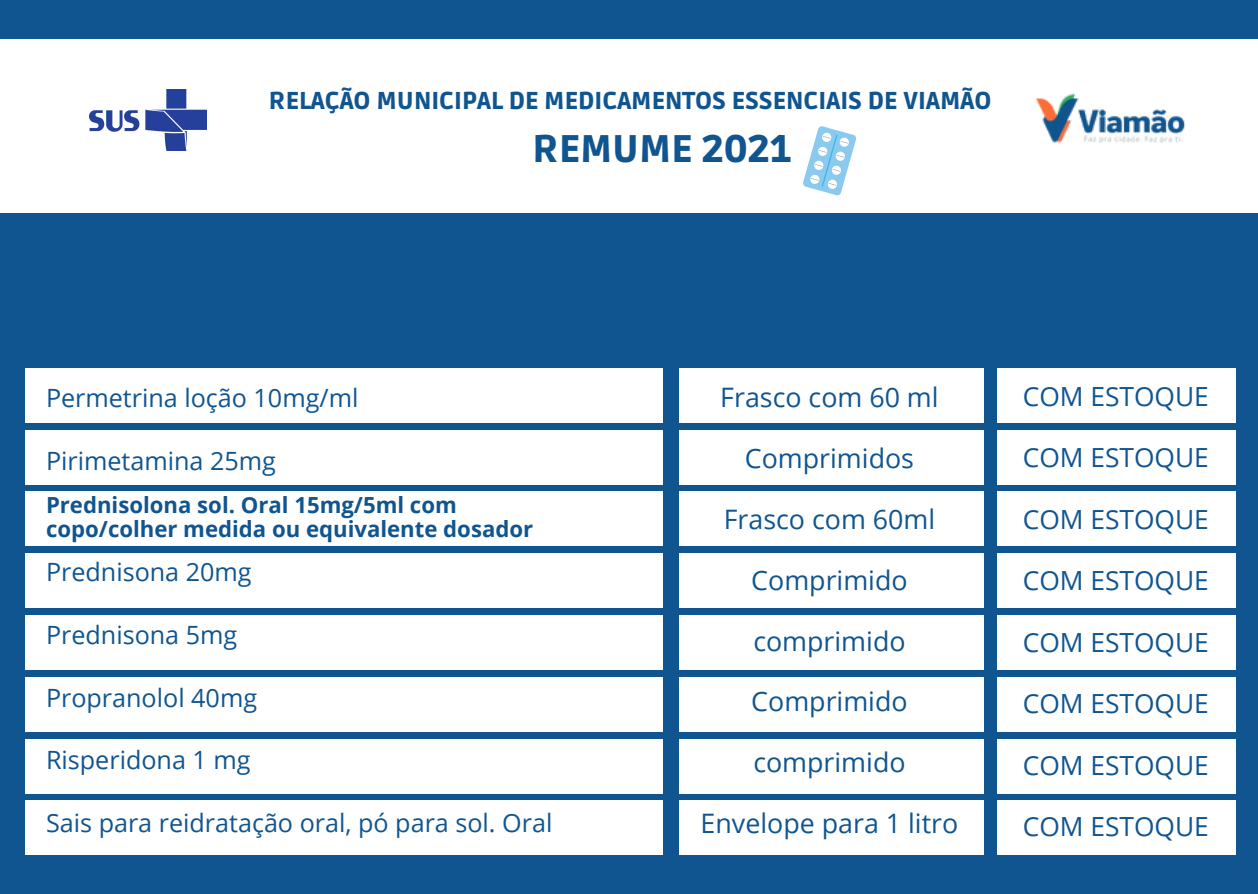
<style>
.page{position:relative;width:1258px;height:894px;background:#fff}
.page>*{position:absolute;margin:0;border:0;box-sizing:border-box;transform-origin:0 0}
.t1{font:900 38.1px "Ruda";color:#105590}
.t2{font:26.7px "Open Sans";color:#105590}
.t3{font:26.4px "Open Sans";color:#105590}
.t4{font:25.2px "Open Sans";color:#105590}
.t5{font:900 24.3px "Ruda";color:#105590}
.t6{font:700 22.2px/24px "Open Sans";color:#105590}
</style>
<div class="page">
<div style="left:0;top:0;width:1258px;height:893px;background:#105590"></div>
<div style="left:0;top:39px;width:1258px;height:174px;background:#fff"></div>
<img style="left:89px;top:89px;width:118px;height:61px">
<img style="left:1035px;top:93px;width:151px;height:50px">
<div style="left:25px;top:368px;width:638px;height:54px;background:#fff"></div>
<div style="left:25px;top:430px;width:638px;height:54px;background:#fff"></div>
<div style="left:25px;top:491px;width:638px;height:55px;background:#fff"></div>
<div style="left:25px;top:553px;width:638px;height:54px;background:#fff"></div>
<div style="left:25px;top:615px;width:638px;height:54px;background:#fff"></div>
<div style="left:25px;top:677px;width:638px;height:54px;background:#fff"></div>
<div style="left:25px;top:738px;width:638px;height:55px;background:#fff"></div>
<div style="left:680px;top:368px;width:304px;height:54px;background:#fff"></div>
<div style="left:680px;top:430px;width:304px;height:54px;background:#fff"></div>
<div style="left:680px;top:491px;width:304px;height:55px;background:#fff"></div>
<div style="left:680px;top:553px;width:304px;height:54px;background:#fff"></div>
<div style="left:680px;top:615px;width:304px;height:54px;background:#fff"></div>
<div style="left:680px;top:677px;width:304px;height:54px;background:#fff"></div>
<div style="left:680px;top:738px;width:304px;height:55px;background:#fff"></div>
<div style="left:25px;top:800px;width:638px;height:54px;background:#fff"></div>
<div style="left:680px;top:800px;width:304px;height:54px;background:#fff"></div>
<div style="left:997px;top:368px;width:238px;height:54px;background:#fff"></div>
<div style="left:997px;top:430px;width:238px;height:54px;background:#fff"></div>
<div style="left:997px;top:491px;width:238px;height:55px;background:#fff"></div>
<div style="left:997px;top:553px;width:238px;height:54px;background:#fff"></div>
<div style="left:997px;top:615px;width:238px;height:54px;background:#fff"></div>
<div style="left:997px;top:677px;width:238px;height:54px;background:#fff"></div>
<div style="left:997px;top:738px;width:238px;height:55px;background:#fff"></div>
<div style="left:997px;top:800px;width:238px;height:54px;background:#fff"></div>
<svg style="left:803px;top:126px;width:53px;height:70px"></svg>
<svg style="left:822px;top:135px;width:15px;height:52px"></svg>
<p class="t5" style="left:269px;top:87px;width:724px">RELAÇÃO MUNICIPAL DE MEDICAMENTOS ESSENCIAIS DE VIAMÃO</p>
<h1 class="t1" style="left:532px;top:127px;width:260px">REMUME 2021</h1>
<p class="t4" style="left:46px;top:380px;width:314px">Permetrina loção 10mg/ml</p>
<p class="t4" style="left:46px;top:443px;width:231px">Pirimetamina 25mg</p>
<p class="t6" style="left:46px;top:491px;width:489px">Prednisolona sol. Oral 15mg/5ml com copo/colher medida ou equivalente dosador</p>
<p class="t4" style="left:46px;top:554px;width:207px">Prednisona 20mg</p>
<p class="t4" style="left:46px;top:616px;width:193px">Prednisona 5mg</p>
<p class="t4" style="left:46px;top:679px;width:213px">Propranolol 40mg</p>
<p class="t4" style="left:46px;top:742px;width:206px">Risperidona 1 mg</p>
<p class="t4" style="left:46px;top:805px;width:508px">Sais para reidratação oral, pó para sol. Oral</p>
<p class="t2" style="left:720px;top:378px;width:220px">Frasco com 60 ml</p>
<p class="t2" style="left:745px;top:439px;width:171px">Comprimidos</p>
<p class="t2" style="left:724px;top:500px;width:213px">Frasco com 60ml</p>
<p class="t2" style="left:751px;top:561px;width:158px">Comprimido</p>
<p class="t2" style="left:753px;top:621px;width:154px">comprimido</p>
<p class="t2" style="left:751px;top:682px;width:158px">Comprimido</p>
<p class="t2" style="left:753px;top:743px;width:154px">comprimido</p>
<p class="t2" style="left:700px;top:804px;width:259px">Envelope para 1 litro</p>
<p class="t3" style="left:1023px;top:377px;width:188px">COM ESTOQUE</p>
<p class="t3" style="left:1023px;top:439px;width:188px">COM ESTOQUE</p>
<p class="t3" style="left:1023px;top:500px;width:188px">COM ESTOQUE</p>
<p class="t3" style="left:1023px;top:562px;width:188px">COM ESTOQUE</p>
<p class="t3" style="left:1023px;top:623px;width:188px">COM ESTOQUE</p>
<p class="t3" style="left:1023px;top:685px;width:188px">COM ESTOQUE</p>
<p class="t3" style="left:1023px;top:746px;width:188px">COM ESTOQUE</p>
<p class="t3" style="left:1023px;top:807px;width:188px">COM ESTOQUE</p>
</div>
